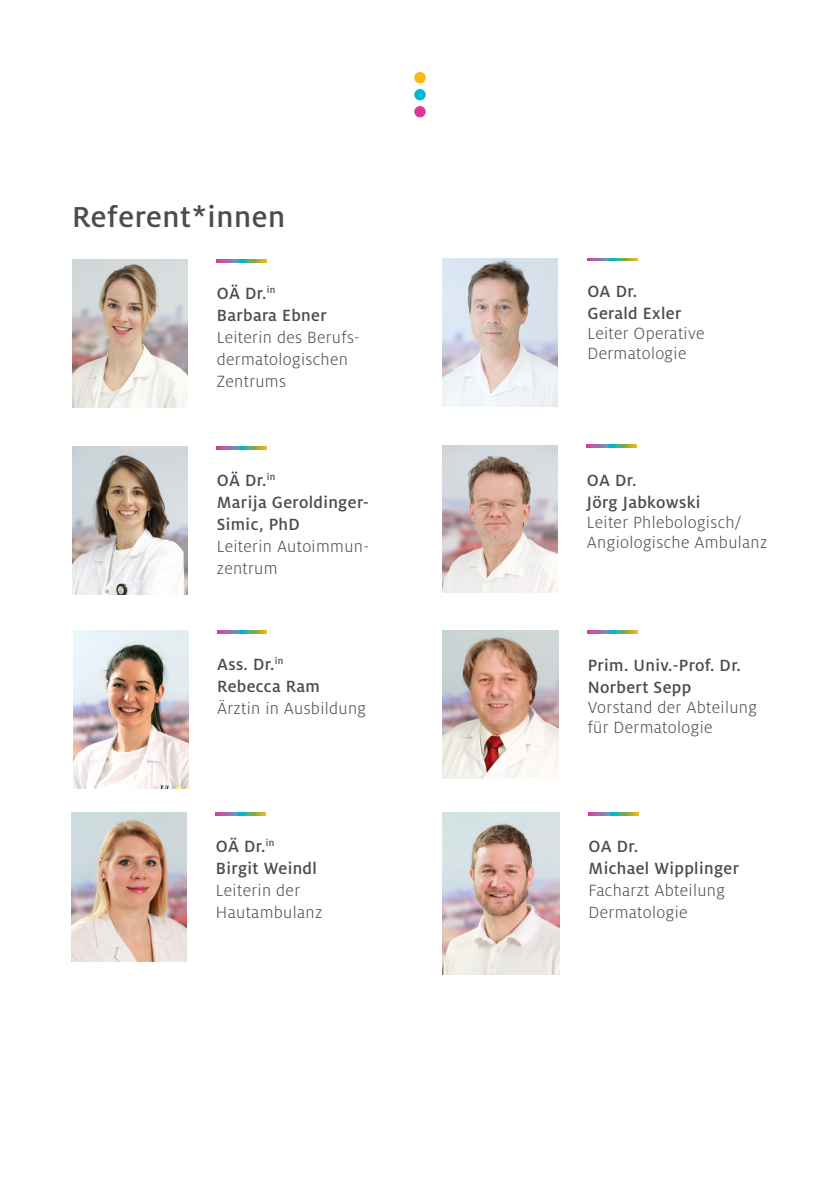
<style>
.page{position:relative;width:840px;height:1191px;background:#fff}
.page>*{position:absolute;margin:0;border:0;box-sizing:border-box;transform-origin:0 0}
.t1{font:500 32px "Milo OT";letter-spacing:.02em;color:#4b4c4d}
.t2{font:300 18px/20px "Milo OT";letter-spacing:.02em;color:#4b4c4d}
.t3{font:500 18px/22px "Milo OT";letter-spacing:.02em;color:#4b4c4d}
</style>
<div class="page">
<img style="left:72px;top:259px;width:115px;height:148px">
<svg style="left:217px;top:259px;width:49px;height:3px"></svg>
<div style="left:414px;top:73px;width:11px;height:10px;background:#fcb814;border-radius:50%"></div>
<div style="left:414px;top:72px;width:11px;height:11px;border:1px solid #fcb814;border-radius:50%"></div>
<div style="left:414px;top:90px;width:11px;height:10px;background:#00b7d6;border-radius:50%"></div>
<div style="left:414px;top:89px;width:11px;height:11px;border:1px solid #00b7d6;border-radius:50%"></div>
<div style="left:414px;top:107px;width:11px;height:10px;background:#d73995;border-radius:50%"></div>
<div style="left:414px;top:106px;width:11px;height:11px;border:1px solid #d73995;border-radius:50%"></div>
<img style="left:442px;top:445px;width:115px;height:148px">
<svg style="left:586px;top:445px;width:50px;height:3px"></svg>
<img style="left:442px;top:258px;width:115px;height:148px">
<svg style="left:587px;top:258px;width:49px;height:3px"></svg>
<svg style="left:217px;top:630px;width:49px;height:3px"></svg>
<img style="left:71px;top:813px;width:115px;height:148px">
<svg style="left:216px;top:813px;width:49px;height:3px"></svg>
<img style="left:442px;top:630px;width:115px;height:148px">
<svg style="left:587px;top:630px;width:50px;height:3px"></svg>
<img style="left:72px;top:446px;width:115px;height:148px">
<svg style="left:217px;top:446px;width:49px;height:3px"></svg>
<svg style="left:588px;top:812px;width:49px;height:3px"></svg>
<img style="left:74px;top:630px;width:114px;height:159px">
<img style="left:442px;top:812px;width:117px;height:162px">
<p class="t1" style="left:72px;top:199px;width:214px">Referent*innen</p>
<p class="t3" style="left:217px;top:282px;width:60px">OÄ Dr.<sup>in</sup></p>
<p class="t3" style="left:217px;top:304px;width:111px">Barbara Ebner</p>
<p class="t2" style="left:217px;top:327px;width:144px">Leiterin des Berufs-</p>
<p class="t2" style="left:217px;top:349px;width:133px">dermatologischen</p>
<p class="t2" style="left:217px;top:371px;width:71px">Zentrums</p>
<p class="t3" style="left:217px;top:469px;width:60px">OÄ Dr.<sup>in</sup></p>
<p class="t3" style="left:217px;top:491px;width:153px">Marija Geroldinger-<br>Simic, PhD</p>
<p class="t2" style="left:217px;top:535px;width:153px;line-height:22px">Leiterin Autoimmun&shy;zentrum</p>
<p class="t3" style="left:217px;top:653px;width:68px">Ass. Dr.<sup>in</sup></p>
<p class="t3" style="left:217px;top:675px;width:104px">Rebecca Ram</p>
<p class="t2" style="left:217px;top:698px;width:150px">Ärztin in Ausbildung</p>
<p class="t3" style="left:216px;top:836px;width:60px">OÄ Dr.<sup>in</sup></p>
<p class="t3" style="left:216px;top:858px;width:102px">Birgit Weindl</p>
<p class="t2" style="left:216px;top:881px;width:86px">Leiterin der</p>
<p class="t2" style="left:216px;top:903px;width:108px">Hautambulanz</p>
<p class="t3" style="left:587px;top:281px;width:51px">OA Dr.</p>
<p class="t3" style="left:587px;top:303px;width:95px">Gerald Exler</p>
<p class="t2" style="left:587px;top:324px;width:119px">Leiter Operative<br>Dermatologie</p>
<p class="t3" style="left:586px;top:469px;width:51px">OA Dr.</p>
<p class="t3" style="left:586px;top:491px;width:115px">Jörg Jabkowski</p>
<p class="t2" style="left:586px;top:512px;width:182px">Leiter Phlebologisch/<br>Angiologische Ambulanz</p>
<p class="t3" style="left:587px;top:654px;width:155px">Prim. Univ.-Prof. Dr.</p>
<p class="t3" style="left:587px;top:676px;width:105px">Norbert Sepp</p>
<p class="t2" style="left:587px;top:697px;width:171px">Vorstand der Abteilung</p>
<p class="t2" style="left:587px;top:717px;width:126px">für Dermatologie</p>
<p class="t3" style="left:588px;top:835px;width:51px">OA Dr.</p>
<p class="t3" style="left:588px;top:857px;width:152px">Michael Wipplinger</p>
<p class="t2" style="left:588px;top:879px;width:138px;line-height:22px">Facharzt Abteilung<br>Dermatologie</p>
</div>
